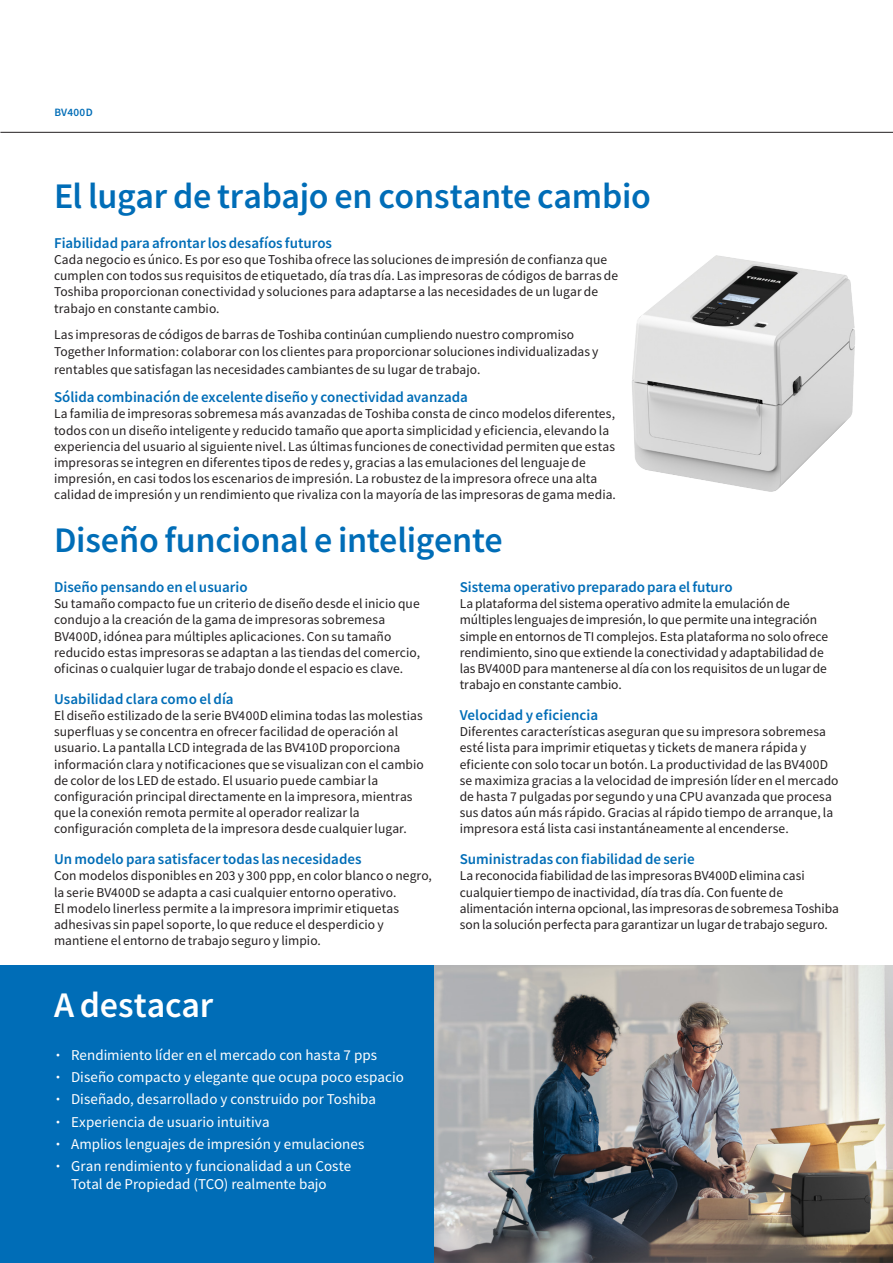
<style>
.page{position:relative;width:893px;height:1263px;background:#fff}
.page>*{position:absolute;margin:0;border:0;box-sizing:border-box;transform-origin:0 0}
.Section_title_headli{font:500 36px "Toshiba Sans";letter-spacing:-.005em;color:#006db7}
.Section_title_gradie{font:500 36px "Toshiba Sans";letter-spacing:-.005em;color:#fff}
.t1{font:15px/18px "Toshiba Sans";color:#fff;text-align:center}
.Sub_heading_level_1{font:500 15px "Toshiba Sans";color:#006db7}
.Main_text_BLACK{font:500 15px "Toshiba Sans";color:#006db7}
.Main_text_BLACK-2{font:13.5px/16.2px "Toshiba Sans";letter-spacing:.005em;color:#231f20}
.t2{font:500 11.25px "Toshiba Sans";letter-spacing:.025em;color:#006db7}
.s1{font-weight:700}
</style>
<div class="page">
<hr style="left:0;top:132px;width:893px;height:1px;background:#231f20">
<img style="left:632px;top:255px;width:223px;height:237px">
<img style="left:434px;top:966px;width:459px;height:297px">
<div style="left:0;top:965px;width:434px;height:298px;background:#006db7"></div>
<p class="t2" style="left:54px;top:104px;width:40px">BV400D</p>
<p class="Section_title_headli" style="left:54px;top:172px;width:598px">El lugar de trabajo en constante cambio</p>
<p class="Sub_heading_level_1" style="left:54px;top:233px;width:280px">Fiabilidad para afrontar los desafíos futuros</p>
<p class="Main_text_BLACK-2" style="left:54px;top:251px;width:566px">Cada negocio es único. Es por eso que Toshiba ofrece las soluciones de impresión de confianza que cumplen con todos sus requisitos de etiquetado, día tras día. Las impresoras de códigos de barras de Toshiba proporcionan conectividad y soluciones para adaptarse a las necesidades de un lugar de trabajo en constante cambio.</p>
<p class="Main_text_BLACK-2" style="left:54px;top:327px;width:546px">Las impresoras de códigos de barras de Toshiba continúan cumpliendo nuestro compromiso<br>Together Information: colaborar con los clientes para proporcionar soluciones individualizadas y</p>
<p class="Main_text_BLACK-2" style="left:54px;top:361px;width:428px">rentables que satisfagan las necesidades cambiantes de su lugar de trabajo.</p>
<p class="Sub_heading_level_1" style="left:54px;top:387px;width:416px">Sólida combinación de excelente diseño y conectividad avanzada</p>
<p class="Main_text_BLACK-2" style="left:54px;top:406px;width:563px">La familia de impresoras sobremesa más avanzadas de Toshiba consta de cinco modelos diferentes, todos con un diseño inteligente y reducido tamaño que aporta simplicidad y eficiencia, elevando la experiencia del usuario al siguiente nivel. Las últimas funciones de conectividad permiten que estas impresoras se integren en diferentes tipos de redes y, gracias a las emulaciones del lenguaje de impresión, en casi todos los escenarios de impresión. La robustez de la impresora ofrece una alta calidad de impresión y un rendimiento que rivaliza con la mayoría de las impresoras de gama media.</p>
<p class="Section_title_headli" style="left:54px;top:517px;width:450px">Diseño funcional e inteligente</p>
<p class="Main_text_BLACK" style="left:54px;top:577px;width:195px">Diseño pensando en el usuario</p>
<p class="Main_text_BLACK-2" style="left:54px;top:595px;width:368px">Su tamaño compacto fue un criterio de diseño desde el inicio que condujo a la creación de la gama de impresoras sobremesa BV400D, idónea para múltiples aplicaciones. Con su tamaño reducido estas impresoras se adaptan a las tiendas del comercio, oficinas o cualquier lugar de trabajo donde el espacio es clave.</p>
<p class="Main_text_BLACK" style="left:54px;top:689px;width:181px">Usabilidad clara como el día</p>
<p class="Main_text_BLACK-2" style="left:54px;top:707px;width:371px">El diseño estilizado de la serie BV400D elimina todas las molestias superfluas y se concentra en ofrecer facilidad de operación al usuario. La pantalla LCD integrada de las BV410D proporciona información clara y notificaciones que se visualizan con el cambio de color de los LED de estado. El usuario puede cambiar la configuración principal directamente en la impresora, mientras que la conexión remota permite al operador realizar la configuración completa de la impresora desde cualquier lugar.</p>
<p class="Sub_heading_level_1" style="left:54px;top:849px;width:309px">Un modelo para satisfacer todas las necesidades</p>
<p class="Main_text_BLACK-2" style="left:54px;top:868px;width:379px">Con modelos disponibles en 203 y 300 ppp, en color blanco o negro, la serie BV400D se adapta a casi cualquier entorno operativo.<br>El modelo linerless permite a la impresora imprimir etiquetas adhesivas sin papel soporte, lo que reduce el desperdicio y mantiene el entorno de trabajo seguro y limpio.</p>
<p class="Main_text_BLACK" style="left:460px;top:577px;width:274px">Sistema operativo preparado para el futuro</p>
<p class="Main_text_BLACK-2" style="left:460px;top:595px;width:370px">La plataforma del sistema operativo admite la emulación de múltiples lenguajes de impresión, lo que permite una integración simple en entornos de TI complejos. Esta plataforma no solo ofrece rendimiento, sino que extiende la conectividad y adaptabilidad de las BV400D para mantenerse al día con los requisitos de un lugar de trabajo en constante cambio.</p>
<p class="Main_text_BLACK" style="left:460px;top:705px;width:140px">Velocidad y eficiencia</p>
<p class="Main_text_BLACK-2" style="left:460px;top:723px;width:380px">Diferentes características aseguran que su impresora sobremesa esté lista para imprimir etiquetas y tickets de manera rápida y eficiente con solo tocar un botón. La productividad de las BV400D se maximiza gracias a la velocidad de impresión líder en el mercado de hasta 7 pulgadas por segundo y una CPU avanzada que procesa sus datos aún más rápido. Gracias al rápido tiempo de arranque, la impresora está lista casi instantáneamente al encenderse.</p>
<p class="Sub_heading_level_1" style="left:460px;top:849px;width:237px">Suministradas con fiabilidad de serie</p>
<p class="Main_text_BLACK-2" style="left:460px;top:868px;width:381px">La reconocida fiabilidad de las impresoras BV400D elimina casi cualquier tiempo de inactividad, día tras día. Con fuente de alimentación interna opcional, las impresoras de sobremesa Toshiba son la solución perfecta para garantizar un lugar de trabajo seguro.</p>
<p class="Section_title_gradie" style="left:54px;top:981px;width:161px">A destacar</p>
<p class="t1" style="left:54px;top:1046px;width:325px"><span class="s1">∙</span> Rendimiento líder en el mercado con hasta 7 pps</p>
<p class="t1" style="left:54px;top:1068px;width:351px"><span class="s1">∙</span> Diseño compacto y elegante que ocupa poco espacio</p>
<p class="t1" style="left:54px;top:1090px;width:324px"><span class="s1">∙</span> Diseñado, desarrollado y construido por Toshiba</p>
<p class="t1" style="left:54px;top:1112px;width:217px"><span class="s1">∙</span> Experiencia de usuario intuitiva</p>
<p class="t1" style="left:54px;top:1135px;width:312px"><span class="s1">∙</span> Amplios lenguajes de impresión y emulaciones</p>
<p class="t1" style="left:54px;top:1157px;width:299px"><span class="s1">∙</span> Gran rendimiento y funcionalidad a un Coste<br>Total de Propiedad (TCO) realmente bajo</p>
</div>
